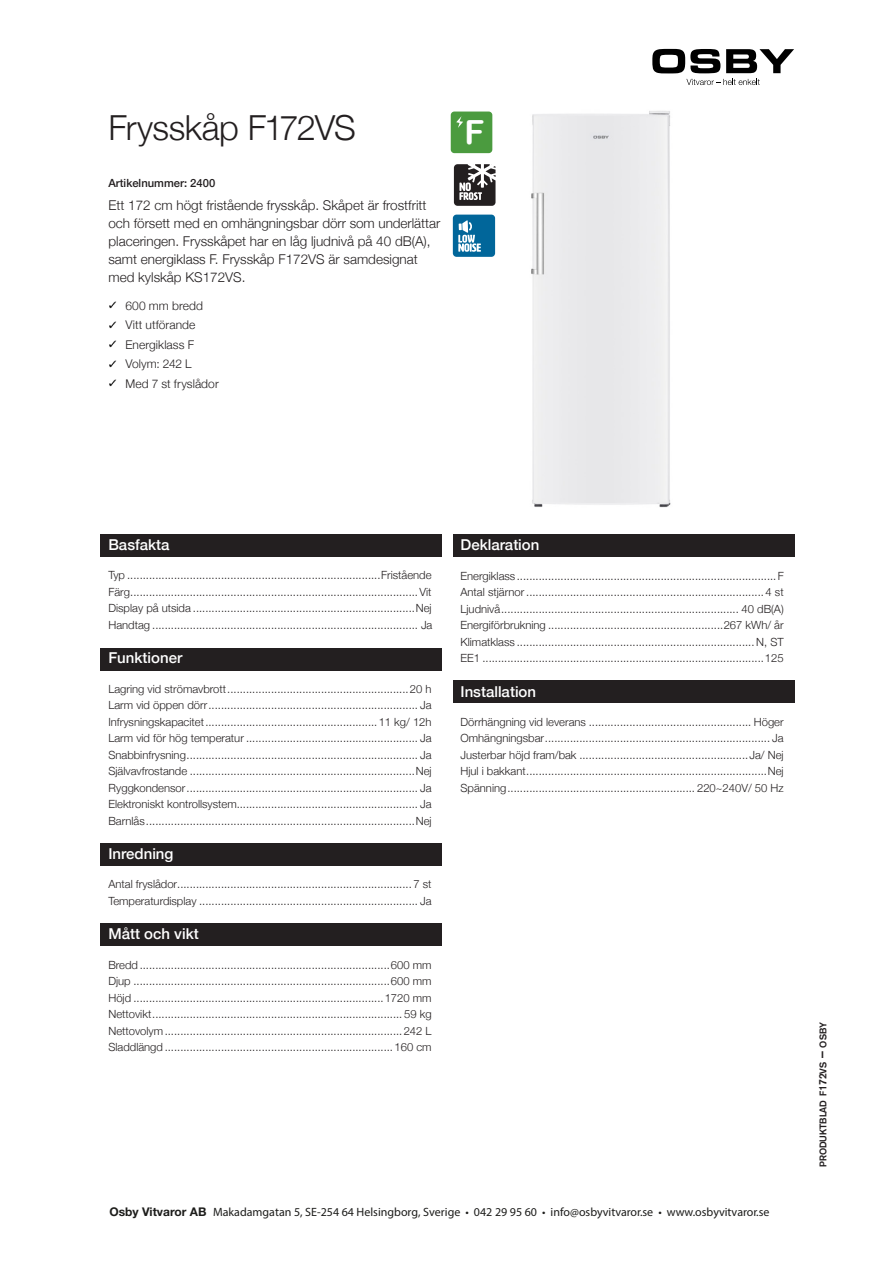
<style>
.page{position:relative;width:893px;height:1263px;background:#fff}
.page>*{position:absolute;margin:0;border:0;box-sizing:border-box;transform-origin:0 0}
.t1{font:300 34.5px "Helvetica Neue";letter-spacing:-.025em;color:#231f20}
.t2{font:33.3px "Arial Rounded MT Bold";color:#fff}
.Mellanrubrik{font:500 15px "Helvetica Neue";color:#fff}
.tabelltext{font:500 15px "Helvetica Neue";color:#fff}
.tabelltext-2{font:300 13.5px/18px "Helvetica Neue";color:#231f20}
.t3{font:300 12px "Helvetica Neue LT Std";color:#1d1d1b}
.t4{font:300 12px "Helvetica Neue";letter-spacing:.005em;color:#231f20}
.tabelltext-3{font:300 11.25px "Helvetica Neue";color:#231f20}
.Art_nr{font:500 11.25px "Helvetica Neue";color:#231f20}
.t5{font:700 9.45px "Akzidenz Grotesk";color:#231f20}
.s1{font-weight:700}
.s2{font-size:10.5px}
.s3{font-size:13.5px}
</style>
<div class="page">
<div style="left:100px;top:534px;width:341px;height:22px;background:#231f20"></div>
<div style="left:100px;top:648px;width:341px;height:23px;background:#231f20"></div>
<div style="left:100px;top:843px;width:341px;height:23px;background:#231f20"></div>
<div style="left:100px;top:923px;width:341px;height:23px;background:#231f20"></div>
<div style="left:453px;top:680px;width:341px;height:23px;background:#231f20"></div>
<div style="left:453px;top:534px;width:341px;height:22px;background:#231f20"></div>
<svg style="left:652px;top:49px;width:68px;height:24px"></svg>
<svg style="left:726px;top:49px;width:68px;height:24px"></svg>
<svg style="left:686px;top:79px;width:74px;height:6px"></svg>
<svg style="left:109px;top:302px;width:7px;height:7px"></svg>
<svg style="left:109px;top:321px;width:8px;height:7px"></svg>
<svg style="left:109px;top:341px;width:7px;height:7px"></svg>
<svg style="left:109px;top:360px;width:8px;height:7px"></svg>
<svg style="left:109px;top:380px;width:7px;height:7px"></svg>
<div style="left:531px;top:111px;width:140px;height:397px;background:#eaeaec"></div>
<svg style="left:454px;top:164px;width:41px;height:42px"></svg>
<div style="left:453px;top:215px;width:42px;height:42px;background:#01669a;border-radius:4px"></div>
<svg style="left:458px;top:220px;width:23px;height:32px"></svg>
<div style="left:451px;top:112px;width:41px;height:41px;background:#4b9b3f;border-radius:4px"></div>
<svg style="left:456px;top:116px;width:7px;height:12px"></svg>
<p class="t1" style="left:108px;top:100px;width:249px">Frysskåp F172VS</p>
<p class="Art_nr" style="left:108px;top:174px;width:108px">Artikelnummer: 2400</p>
<p class="tabelltext-2" style="left:108px;top:195px;width:333px">Ett 172 cm högt fristående frysskåp. Skåpet är frostfritt och försett med en omhängningsbar dörr som underlättar placeringen. Frysskåpet har en låg ljudnivå på 40 dB(A), samt energiklass F. Frysskåp F172VS är samdesignat med kylskåp KS172VS.</p>
<p class="t4" style="left:125px;top:296px;width:79px">600 mm bredd</p>
<p class="t4" style="left:125px;top:315px;width:71px">Vitt utförande</p>
<p class="t4" style="left:125px;top:335px;width:70px">Energiklass F</p>
<p class="t4" style="left:125px;top:354px;width:68px">Volym: 242 L</p>
<p class="t4" style="left:125px;top:374px;width:95px">Med 7 st fryslådor</p>
<p class="t2" style="left:464px;top:113px;width:69px">F E</p>
<p class="Mellanrubrik" style="left:108px;top:533px;width:63px">Basfakta</p>
<p class="tabelltext-3" style="left:108px;top:566px;width:325px">Typ .................................................................................Fristående</p>
<p class="tabelltext-3" style="left:108px;top:583px;width:325px">Färg............................................................................................Vit</p>
<p class="tabelltext-3" style="left:108px;top:599px;width:325px">Display på utsida .......................................................................Nej</p>
<p class="tabelltext-3" style="left:108px;top:616px;width:326px">Handtag ..................................................................................... Ja</p>
<p class="Mellanrubrik" style="left:108px;top:646px;width:75px">Funktioner</p>
<p class="tabelltext-3" style="left:108px;top:679px;width:325px">Lagring vid strömavbrott..........................................................20 h</p>
<p class="tabelltext-3" style="left:108px;top:696px;width:325px">Larm vid öppen dörr................................................................... Ja</p>
<p class="tabelltext-3" style="left:108px;top:712px;width:325px">Infrysningskapacitet.......................................................11 kg/ 12h</p>
<p class="tabelltext-3" style="left:108px;top:729px;width:325px">Larm vid för hög temperatur ....................................................... Ja</p>
<p class="tabelltext-3" style="left:108px;top:745px;width:325px">Snabbinfrysning.......................................................................... Ja</p>
<p class="tabelltext-3" style="left:108px;top:762px;width:325px">Självavfrostande ........................................................................Nej</p>
<p class="tabelltext-3" style="left:108px;top:778px;width:325px">Ryggkondensor.......................................................................... Ja</p>
<p class="tabelltext-3" style="left:108px;top:795px;width:325px">Elektroniskt kontrollsystem.......................................................... Ja</p>
<p class="tabelltext-3" style="left:108px;top:811px;width:325px">Barnlås......................................................................................Nej</p>
<p class="Mellanrubrik" style="left:108px;top:842px;width:67px">Inredning</p>
<p class="tabelltext-3" style="left:108px;top:875px;width:325px">Antal fryslådor........................................................................... 7 st</p>
<p class="tabelltext-3" style="left:108px;top:892px;width:325px">Temperaturdisplay ...................................................................... Ja</p>
<p class="Mellanrubrik" style="left:108px;top:922px;width:92px">Mått och vikt</p>
<p class="tabelltext-3" style="left:108px;top:955px;width:325px">Bredd ................................................................................600 mm</p>
<p class="tabelltext-3" style="left:108px;top:972px;width:325px">Djup ..................................................................................600 mm</p>
<p class="tabelltext-3" style="left:108px;top:988px;width:325px">Höjd ................................................................................1720 mm</p>
<p class="tabelltext-3" style="left:108px;top:1005px;width:325px">Nettovikt................................................................................ 59 kg</p>
<p class="tabelltext-3" style="left:108px;top:1021px;width:325px">Nettovolym............................................................................242 L</p>
<p class="tabelltext-3" style="left:108px;top:1038px;width:325px">Sladdlängd .........................................................................160 cm</p>
<p class="Mellanrubrik" style="left:460px;top:533px;width:80px">Deklaration</p>
<p class="tabelltext-3" style="left:460px;top:567px;width:325px">Energiklass ...................................................................................F</p>
<p class="tabelltext-3" style="left:460px;top:583px;width:325px">Antal stjärnor ............................................................................ 4 st</p>
<p class="tabelltext-3" style="left:460px;top:600px;width:325px">Ljudnivå............................................................................ 40 dB(A)</p>
<p class="tabelltext-3" style="left:460px;top:616px;width:325px">Energiförbrukning ........................................................267 kWh/ år</p>
<p class="tabelltext-3" style="left:460px;top:633px;width:325px">Klimatklass ............................................................................ N, ST</p>
<p class="tabelltext-3" style="left:460px;top:649px;width:325px">EE1 ..........................................................................................125</p>
<p class="tabelltext" style="left:460px;top:679px;width:77px">Installation</p>
<p class="tabelltext-3" style="left:460px;top:713px;width:325px">Dörrhängning vid leverans .................................................... Höger</p>
<p class="tabelltext-3" style="left:460px;top:729px;width:325px">Omhängningsbar........................................................................ Ja</p>
<p class="tabelltext-3" style="left:460px;top:746px;width:325px">Justerbar höjd fram/bak ......................................................Ja/ Nej</p>
<p class="tabelltext-3" style="left:460px;top:762px;width:325px">Hjul i bakkant.............................................................................Nej</p>
<p class="tabelltext-3" style="left:460px;top:779px;width:325px">Spänning............................................................ 220~240V/ 50 Hz</p>
<p class="t3" style="left:109px;top:1205px;width:662px"><span class="s1">Osby Vitvaror AB</span> Makadamgatan 5, SE-254 64 Helsingborg, Sverige • 042 29 95 60 • info@osbyvitvaror.se • www.osbyvitvaror.se</p>
<p class="t5" style="left:818px;top:1167px;width:146px;rotate:-90deg">produktblad f<span class="s2">172</span>vs <span class="s3">–</span> osby</p>
</div>
